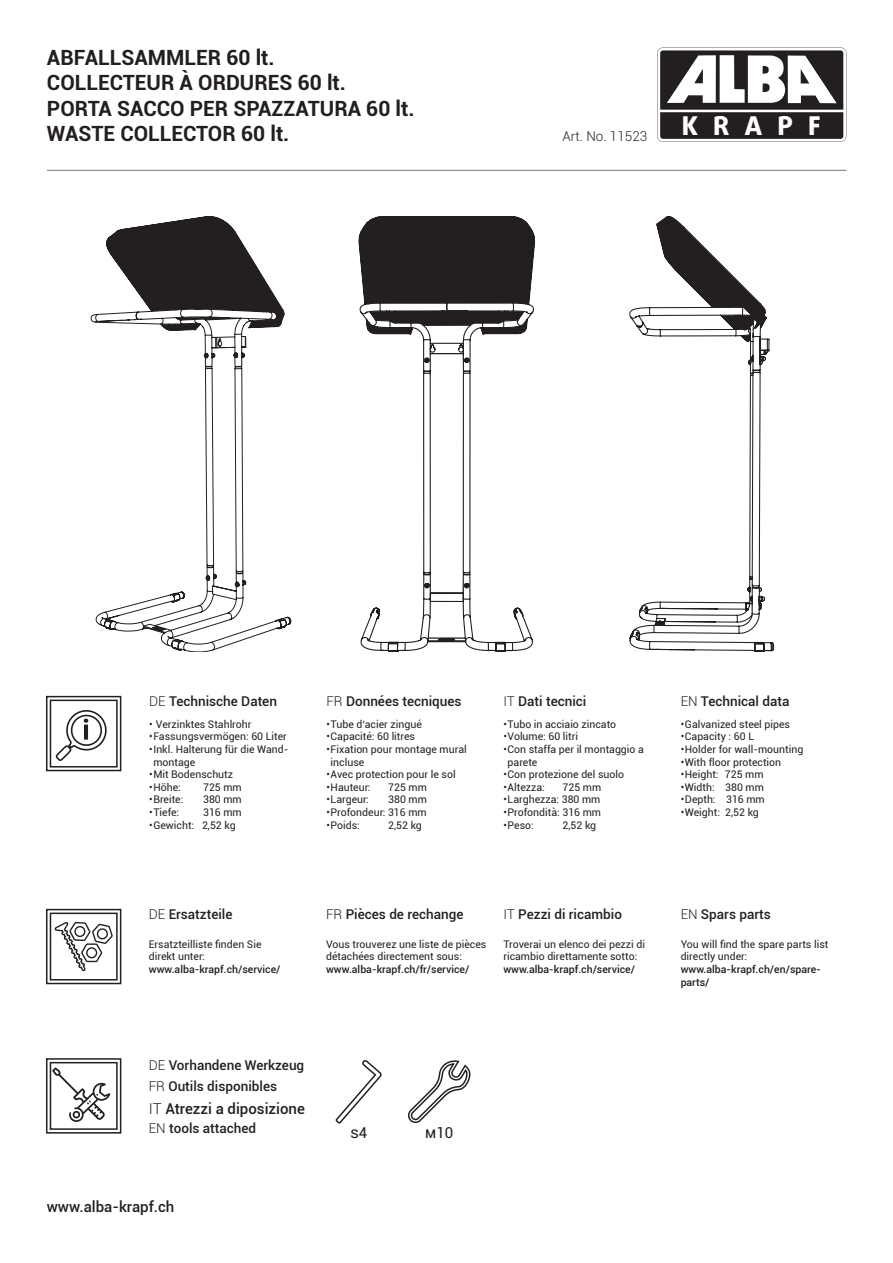
<style>
.page{position:relative;width:893px;height:1263px;background:#fff}
.page>*{position:absolute;margin:0;border:0;box-sizing:border-box;transform-origin:0 0}
.t1{font:800 25.8px "Daxline Pro";color:#fff}
.t2{font:700 21px "Roboto";color:#231f20}
.t3{font:500 15px "Roboto";color:#231f20}
.t4{font:15px "Roboto";color:#231f20}
.t5{font:500 13.5px "Roboto";color:#231f20}
.t6{font:300 13.5px "Roboto";color:#231f20}
.t7{font:10.5px/12.6px "Roboto";color:#231f20}
.t8{font:500 10.5px/12.6px "Roboto";color:#231f20}
.s1{font-weight:300}
</style>
<div class="page">
<hr style="left:47px;top:170px;width:799px;height:1px;background:#6c7582">
<svg style="left:657px;top:47px;width:189px;height:95px"></svg>
<div style="left:46px;top:909px;width:75px;height:75px;border:2px solid #231f20"></div>
<div style="left:50px;top:912px;width:68px;height:68px;border:2px solid #231f20"></div>
<svg style="left:54px;top:922px;width:59px;height:50px"></svg>
<svg style="left:53px;top:1067px;width:57px;height:55px"></svg>
<div style="left:46px;top:1058px;width:75px;height:75px;border:2px solid #231f20"></div>
<div style="left:50px;top:1062px;width:68px;height:68px;border:2px solid #231f20"></div>
<div style="left:46px;top:696px;width:75px;height:75px;border:2px solid #231f20"></div>
<div style="left:50px;top:700px;width:68px;height:67px;border:2px solid #231f20"></div>
<svg style="left:55px;top:710px;width:52px;height:51px"></svg>
<svg style="left:629px;top:216px;width:146px;height:436px"></svg>
<svg style="left:358px;top:216px;width:178px;height:436px"></svg>
<svg style="left:90px;top:216px;width:202px;height:436px"></svg>
<svg style="left:408px;top:1060px;width:63px;height:63px"></svg>
<svg style="left:335px;top:1060px;width:47px;height:64px"></svg>
<p class="t2" style="left:47px;top:43px;width:229px">ABFALLSAMMLER 60 lt.</p>
<p class="t2" style="left:47px;top:68px;width:301px">COLLECTEUR À ORDURES 60 lt.</p>
<p class="t2" style="left:47px;top:93px;width:369px">PORTA SACCO PER SPAZZATURA 60 lt.</p>
<p class="t2" style="left:47px;top:118px;width:244px">WASTE COLLECTOR 60 lt.</p>
<p class="t6" style="left:563px;top:127px;width:86px">Art. No. 11523</p>
<p class="t1" style="left:682px;top:109px;width:140px">K R A P F</p>
<p class="t5" style="left:149px;top:692px;width:129px"><span class="s1">DE</span> Technische Daten</p>
<p class="t7" style="left:149px;top:717px;width:104px">• Verzinktes Stahlrohr</p>
<p class="t7" style="left:149px;top:730px;width:139px">•Fassungsvermögen: 60 Liter</p>
<p class="t7" style="left:153px;top:743px;width:137px;text-indent:-4px">•Inkl. Halterung für die Wand&shy;montage</p>
<p class="t7" style="left:149px;top:768px;width:85px">•Mit Bodenschutz</p>
<p class="t7" style="left:149px;top:780px;width:33px">•Höhe:</p>
<p class="t7" style="left:203px;top:780px;width:40px">725 mm</p>
<p class="t7" style="left:149px;top:793px;width:36px">•Breite:</p>
<p class="t7" style="left:203px;top:793px;width:40px">380 mm</p>
<p class="t7" style="left:149px;top:806px;width:32px">•Tiefe:</p>
<p class="t7" style="left:203px;top:806px;width:40px">316 mm</p>
<p class="t7" style="left:149px;top:818px;width:88px">•Gewicht: 2,52 kg</p>
<p class="t5" style="left:149px;top:905px;width:85px"><span class="s1">DE</span> Ersatzteile</p>
<p class="t7" style="left:149px;top:937px;width:114px">Ersatzteilliste finden Sie</p>
<p class="t7" style="left:149px;top:950px;width:57px">direkt unter:</p>
<p class="t8" style="left:149px;top:962px;width:133px">www.alba-krapf.ch/service/</p>
<p class="t5" style="left:326px;top:692px;width:137px"><span class="s1">FR</span> Données tecniques</p>
<p class="t7" style="left:326px;top:717px;width:97px">•Tube d‘acier zingué</p>
<p class="t7" style="left:326px;top:730px;width:90px">•Capacité: 60 litres</p>
<p class="t7" style="left:331px;top:743px;width:138px;text-indent:-4px">•Fixation pour montage mural incluse</p>
<p class="t7" style="left:326px;top:768px;width:131px">•Avec protection pour le sol</p>
<p class="t7" style="left:326px;top:780px;width:46px">•Hauteur:</p>
<p class="t7" style="left:388px;top:780px;width:40px">725 mm</p>
<p class="t7" style="left:326px;top:793px;width:44px">•Largeur:</p>
<p class="t7" style="left:388px;top:793px;width:40px">380 mm</p>
<p class="t7" style="left:326px;top:806px;width:102px">•Profondeur: 316 mm</p>
<p class="t7" style="left:326px;top:818px;width:35px">•Poids:</p>
<p class="t7" style="left:388px;top:818px;width:35px">2,52 kg</p>
<p class="t5" style="left:503px;top:692px;width:85px"><span class="s1">IT</span> Dati tecnici</p>
<p class="t7" style="left:503px;top:717px;width:114px">•Tubo in acciaio zincato</p>
<p class="t7" style="left:503px;top:730px;width:76px">•Volume: 60 litri</p>
<p class="t7" style="left:508px;top:743px;width:138px;text-indent:-4px">•Con staffa per il montaggio a parete</p>
<p class="t7" style="left:503px;top:768px;width:122px">•Con protezione del suolo</p>
<p class="t7" style="left:503px;top:780px;width:43px">•Altezza:</p>
<p class="t7" style="left:563px;top:780px;width:40px">725 mm</p>
<p class="t7" style="left:503px;top:793px;width:99px">•Larghezza: 380 mm</p>
<p class="t7" style="left:503px;top:806px;width:99px">•Profondità: 316 mm</p>
<p class="t7" style="left:503px;top:818px;width:32px">•Peso:</p>
<p class="t7" style="left:563px;top:818px;width:35px">2,52 kg</p>
<p class="t5" style="left:326px;top:905px;width:139px"><span class="s1">FR</span> Pièces de rechange</p>
<p class="t7" style="left:326px;top:937px;width:162px">Vous trouverez une liste de pièces détachées directement sous:</p>
<p class="t8" style="left:326px;top:962px;width:145px">www.alba-krapf.ch/fr/service/</p>
<p class="t5" style="left:503px;top:905px;width:120px"><span class="s1">IT</span> Pezzi di ricambio</p>
<p class="t7" style="left:503px;top:937px;width:143px">Troverai un elenco dei pezzi di ricambio direttamente sotto:</p>
<p class="t8" style="left:503px;top:962px;width:133px">www.alba-krapf.ch/service/</p>
<p class="t5" style="left:149px;top:1055px;width:157px"><span class="s1">DE</span> Vorhandene Werkzeug</p>
<p class="t5" style="left:149px;top:1076px;width:130px"><span class="s1">FR</span> Outils disponibles</p>
<p class="t3" style="left:149px;top:1098px;width:158px"><span class="s1">IT</span> Atrezzi a diposizione</p>
<p class="t5" style="left:149px;top:1119px;width:109px"><span class="s1">EN</span> tools attached</p>
<p class="t4" style="left:350px;top:1122px;width:18px">S4</p>
<p class="t4" style="left:425px;top:1122px;width:30px">M10</p>
<p class="t3" style="left:47px;top:1196px;width:129px">www.alba-krapf.ch</p>
<p class="t5" style="left:681px;top:692px;width:110px"><span class="s1">EN</span> Technical data</p>
<p class="t7" style="left:681px;top:717px;width:111px">•Galvanized steel pipes</p>
<p class="t7" style="left:681px;top:730px;width:75px">•Capacity : 60 L</p>
<p class="t7" style="left:681px;top:743px;width:124px">•Holder for wall-mounting</p>
<p class="t7" style="left:681px;top:755px;width:102px">•With floor protection</p>
<p class="t7" style="left:681px;top:768px;width:84px">•Height: 725 mm</p>
<p class="t7" style="left:681px;top:780px;width:85px">•Width: 380 mm</p>
<p class="t7" style="left:681px;top:793px;width:86px">•Depth: 316 mm</p>
<p class="t7" style="left:681px;top:806px;width:80px">•Weight: 2,52 kg</p>
<p class="t5" style="left:681px;top:905px;width:92px"><span class="s1">EN</span> Spars parts</p>
<p class="t7" style="left:681px;top:937px;width:149px">You will find the spare parts list directly under:</p>
<p class="t8" style="left:681px;top:962px;width:142px">www.alba-krapf.ch/en/spare&shy;parts/</p>
</div>
